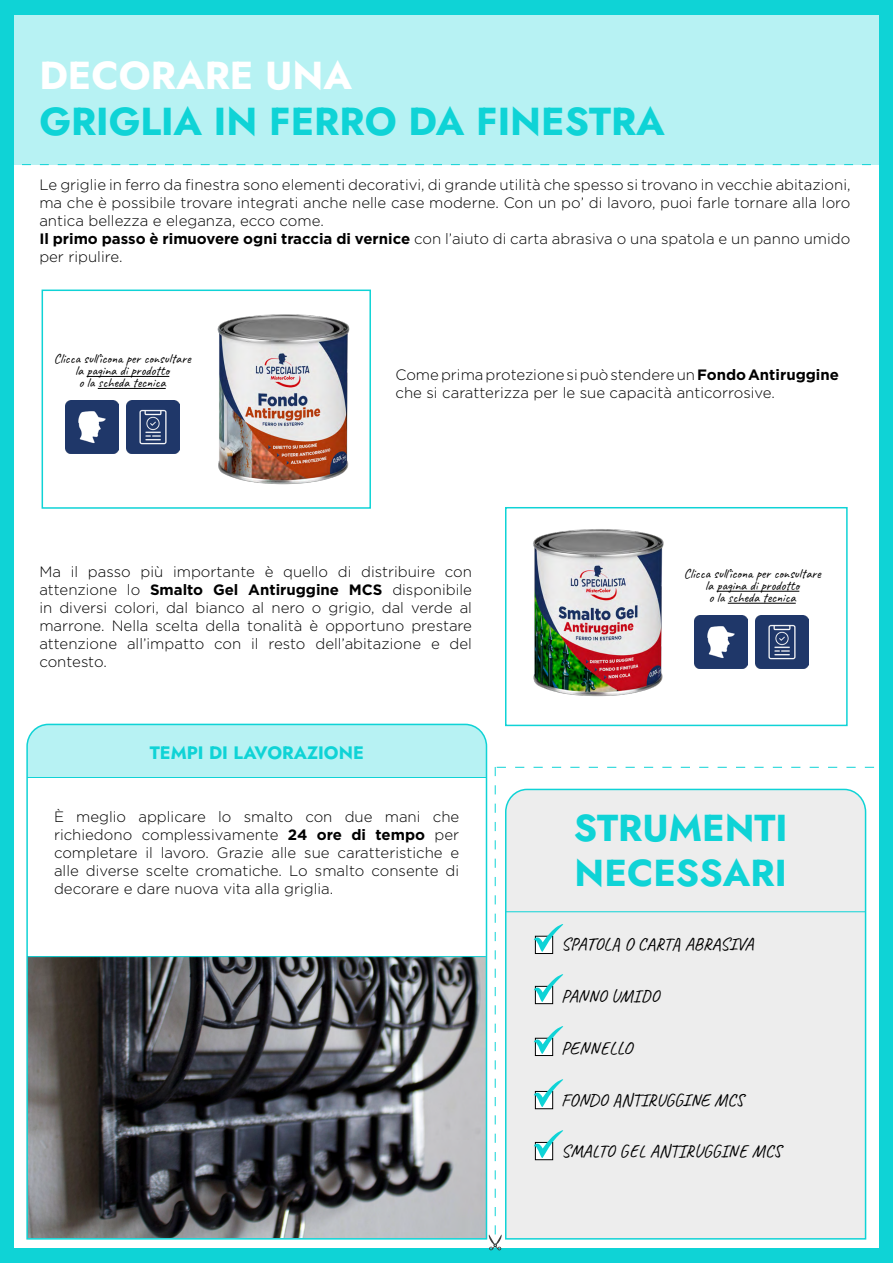
<style>
.page{position:relative;width:893px;height:1263px;background:#fff}
.page>*{position:absolute;margin:0;border:0;box-sizing:border-box;transform-origin:0 0}
.t1{font:39px "Jost";color:#0fd3d6}
.t2{font:39px "Jost";color:#fff}
.t3{font:37.5px/45px "Jost";color:#0fd3d6}
.t4{font:18px "Caveat";color:#000}
.t5{font:18px "Jost";color:#0fd3d6}
.t6{font:18px "Caveat";letter-spacing:-.02em;color:#000}
.t7{font:300 15px/18px "Gotham";color:#000;text-align:justify}
.t8{font:13.5px/12px "Caveat";color:#000;text-align:center}
.s1{font-weight:700}
</style>
<div class="page">
<div style="left:14px;top:15px;width:865px;height:149px;background:#b7f2f3"></div>
<div style="left:0;top:0;width:892px;height:15px;background:#0fd3d6"></div>
<div style="left:0;top:1248px;width:892px;height:15px;background:#0fd3d6"></div>
<div style="left:0;top:0;width:14px;height:1263px;background:#0fd3d6"></div>
<div style="left:879px;top:0;width:14px;height:1263px;background:#0fd3d6"></div>
<svg style="left:22px;top:164px;width:849px;height:1px"></svg>
<img style="left:533px;top:529px;width:131px;height:168px">
<img style="left:217px;top:314px;width:133px;height:171px">
<hr style="left:87px;top:376px;width:82px;height:1px;background:#000">
<hr style="left:98px;top:388px;width:68px;height:1px;background:#000">
<hr style="left:717px;top:591px;width:82px;height:1px;background:#000">
<hr style="left:728px;top:603px;width:68px;height:1px;background:#000">
<div style="left:42px;top:290px;width:329px;height:219px;border:2px solid #0fd3d6"></div>
<div style="left:505px;top:507px;width:343px;height:219px;border:2px solid #0fd3d6"></div>
<svg style="left:27px;top:724px;width:847px;height:527px"></svg>
<img style="left:66px;top:400px;width:53px;height:53px">
<img style="left:694px;top:615px;width:54px;height:53px">
<img style="left:127px;top:400px;width:53px;height:53px">
<img style="left:756px;top:615px;width:53px;height:53px">
<h1 class="t2" style="left:39px;top:48px;width:314px">DECORARE UNA</h1>
<h1 class="t1" style="left:39px;top:95px;width:627px">GRIGLIA IN FERRO DA FINESTRA</h1>
<p class="t7" style="left:39px;top:176px;width:813px;text-align:left">Le griglie in ferro da finestra sono elementi decorativi, di grande utilità che spesso si trovano in vecchie abitazioni, ma che è possibile trovare integrati anche nelle case moderne. Con un po’ di lavoro, puoi farle tornare alla loro antica bellezza e eleganza, ecco come.<br><span class="s1">Il primo passo è rimuovere ogni traccia di vernice</span> con l’aiuto di carta abrasiva o una spatola e un panno umido per ripulire.</p>
<p class="t8" style="left:54px;top:353px;width:139px">Clicca sull’icona per consultare la pagina di prodotto<br>o la scheda tecnica</p>
<p class="t7" style="left:395px;top:366px;width:445px">Come prima protezione si può stendere un <span class="s1">Fondo Antiruggine </span>che si caratterizza per le sue capacità anticorrosive.</p>
<p class="t7" style="left:39px;top:562px;width:434px">Ma il passo più importante è quello di distribuire con attenzione lo <span class="s1">Smalto Gel Antiruggine MCS</span> disponibile in diversi colori, dal bianco al nero o grigio, dal verde al marrone. Nella scelta della tonalità è opportuno prestare attenzione all’impatto con il resto dell’abitazione e del contesto.</p>
<p class="t5" style="left:150px;top:740px;width:216px">TEMPI DI LAVORAZIONE</p>
<p class="t7" style="left:54px;top:808px;width:407px">È meglio applicare lo smalto con due mani che richiedono complessivamente <span class="s1">24 ore di tempo</span> per completare il lavoro. Grazie alle sue caratteristiche e alle diverse scelte cromatiche. Lo smalto consente di decorare e dare nuova vita alla griglia.</p>
<p class="t8" style="left:684px;top:568px;width:139px">Clicca sull’icona per consultare la pagina di prodotto<br>o la scheda tecnica</p>
<h2 class="t3" style="left:574px;top:806px;width:215px">STRUMENTI<br>NECESSARI</h2>
<p class="t4" style="left:561px;top:932px;width:194px">SPATOLA O CARTA ABRASIVA</p>
<p class="t4" style="left:561px;top:984px;width:100px">PANNO UMIDO</p>
<p class="t6" style="left:561px;top:1036px;width:73px">PENNELLO</p>
<p class="t4" style="left:561px;top:1088px;width:184px">FONDO ANTIRUGGINE MCS</p>
<p class="t4" style="left:561px;top:1140px;width:222px">SMALTO GEL ANTIRUGGINE MCS</p>
</div>
